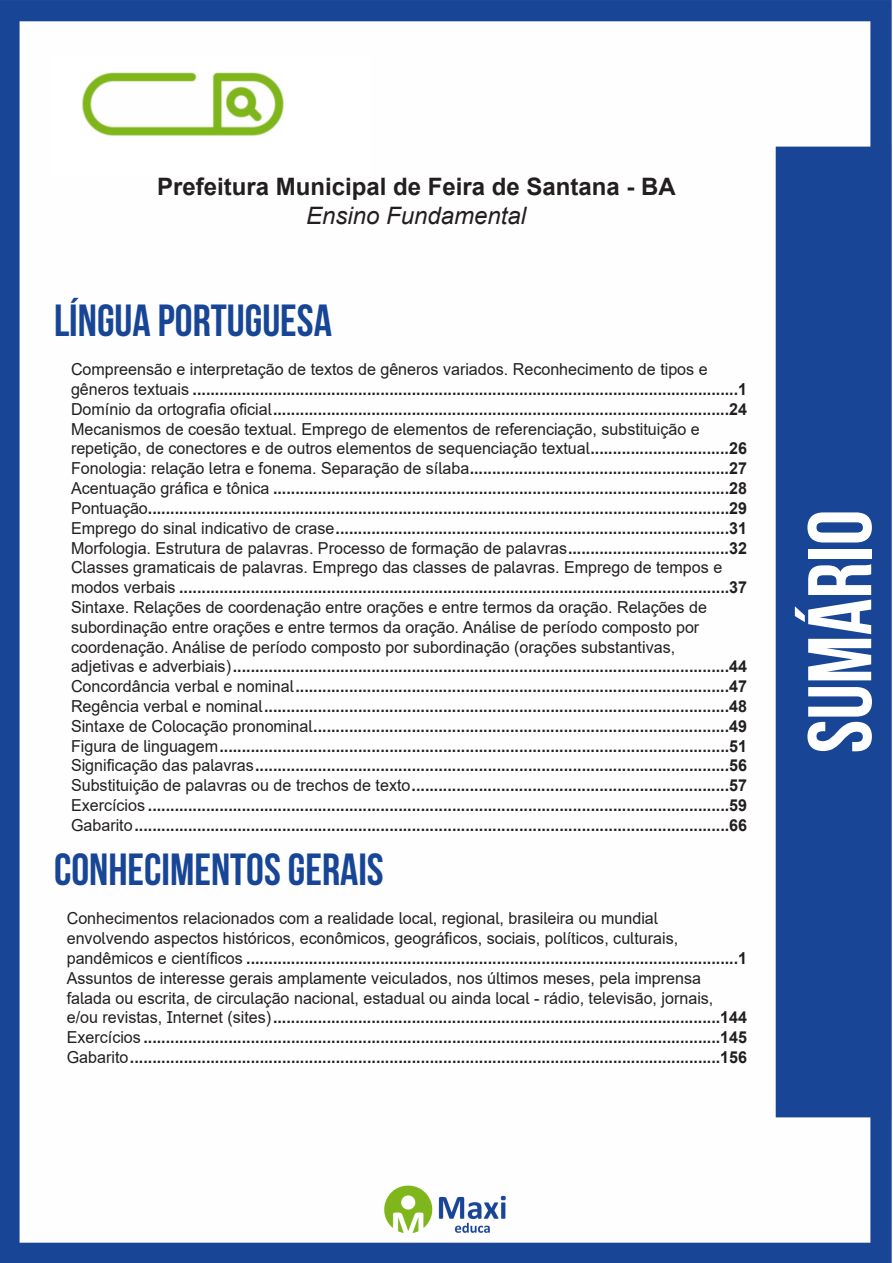
<style>
.page{position:relative;width:893px;height:1263px;background:#fff}
.page>*{position:absolute;margin:0;border:0;box-sizing:border-box;transform-origin:0 0}
.t1{font:700 90px "Bebas Neue";color:#fff}
.t2{font:700 45px "Bebas Neue";color:#184696}
.t3{font:700 24px "Arial";color:#231f20}
.t4{font:italic 24px "Arial";color:#231f20}
.Titulo{font:700 16.5px "Arial";color:#231f20}
.Titulo-2{font:16.5px "Arial";color:#231f20}
.s1{font-weight:400}
.s2{font-weight:700}
</style>
<div class="page">
<img style="left:0;top:0;width:892px;height:1263px">
<div style="left:53px;top:55px;width:317px;height:121px;background:#fff"></div>
<img style="left:82px;top:72px;width:201px;height:64px">
<p class="t3" style="left:157px;top:170px;width:520px">Prefeitura Municipal de Feira de Santana - BA</p>
<p class="t4" style="left:306px;top:200px;width:222px">Ensino Fundamental</p>
<p class="t2" style="left:54px;top:295px;width:279px">LÍNGUA PORTUGUESA</p>
<p class="Titulo-2" style="left:71px;top:358px;width:638px">Compreensão e interpretação de textos de gêneros variados. Reconhecimento de tipos e</p>
<p class="Titulo" style="left:71px;top:378px;width:677px"><span class="s1">gêneros textuais</span> ..........................................................................................................................1</p>
<p class="Titulo" style="left:71px;top:397px;width:677px"><span class="s1">Domínio da ortografia oficial</span>......................................................................................................24</p>
<p class="Titulo-2" style="left:71px;top:417px;width:630px">Mecanismos de coesão textual. Emprego de elementos de referenciação, substituição e</p>
<p class="Titulo-2" style="left:71px;top:437px;width:677px">repetição, de conectores e de outros elementos de sequenciação textual<span class="s2">...............................26</span></p>
<p class="Titulo" style="left:71px;top:457px;width:677px"><span class="s1">Fonologia: relação letra e fonema. Separação de sílaba</span>..........................................................27</p>
<p class="Titulo" style="left:71px;top:477px;width:677px"><span class="s1">Acentuação gráfica e tônica</span> ......................................................................................................28</p>
<p class="Titulo" style="left:71px;top:496px;width:677px"><span class="s1">Pontuação</span>..................................................................................................................................29</p>
<p class="Titulo" style="left:71px;top:516px;width:677px"><span class="s1">Emprego do sinal indicativo de crase</span>........................................................................................31</p>
<p class="Titulo-2" style="left:71px;top:536px;width:677px">Morfologia. Estrutura de palavras. Processo de formação de palavras<span class="s2">....................................32</span></p>
<p class="Titulo-2" style="left:71px;top:556px;width:653px">Classes gramaticais de palavras. Emprego das classes de palavras. Emprego de tempos e</p>
<p class="Titulo" style="left:71px;top:576px;width:677px"><span class="s1">modos verbais</span> ...........................................................................................................................37</p>
<p class="Titulo-2" style="left:71px;top:596px;width:637px">Sintaxe. Relações de coordenação entre orações e entre termos da oração. Relações de</p>
<p class="Titulo-2" style="left:71px;top:615px;width:630px">subordinação entre orações e entre termos da oração. Análise de período composto por</p>
<p class="Titulo-2" style="left:71px;top:635px;width:606px">coordenação. Análise de período composto por subordinação (orações substantivas,</p>
<p class="Titulo" style="left:71px;top:655px;width:677px"><span class="s1">adjetivas e adverbiais)</span>...............................................................................................................44</p>
<p class="Titulo" style="left:71px;top:675px;width:677px"><span class="s1">Concordância verbal e nominal</span>.................................................................................................47</p>
<p class="Titulo" style="left:71px;top:694px;width:677px"><span class="s1">Regência verbal e nominal</span>........................................................................................................48</p>
<p class="Titulo" style="left:71px;top:714px;width:677px"><span class="s1">Sintaxe de Colocação pronominal</span>.............................................................................................49</p>
<p class="Titulo" style="left:71px;top:734px;width:677px"><span class="s1">Figura de linguagem</span>..................................................................................................................51</p>
<p class="Titulo" style="left:71px;top:754px;width:677px"><span class="s1">Significação das palavras</span>..........................................................................................................56</p>
<p class="Titulo" style="left:71px;top:774px;width:677px"><span class="s1">Substituição de palavras ou de trechos de texto</span>.......................................................................57</p>
<p class="Titulo" style="left:71px;top:793px;width:677px"><span class="s1">Exercícios</span> ..................................................................................................................................59</p>
<p class="Titulo" style="left:71px;top:813px;width:677px"><span class="s1">Gabarito</span>.....................................................................................................................................66</p>
<p class="t2" style="left:54px;top:844px;width:331px">CONHECIMENTOS GERAIS</p>
<p class="Titulo-2" style="left:67px;top:907px;width:592px">Conhecimentos relacionados com a realidade local, regional, brasileira ou mundial</p>
<p class="Titulo-2" style="left:67px;top:927px;width:613px">envolvendo aspectos históricos, econômicos, geográficos, sociais, políticos, culturais,</p>
<p class="Titulo" style="left:67px;top:946px;width:682px"><span class="s1">pandêmicos e científicos</span> ..............................................................................................................1</p>
<p class="Titulo-2" style="left:67px;top:966px;width:636px">Assuntos de interesse gerais amplamente veiculados, nos últimos meses, pela imprensa</p>
<p class="Titulo-2" style="left:67px;top:986px;width:648px">falada ou escrita, de circulação nacional, estadual ou ainda local - rádio, televisão, jornais,</p>
<p class="Titulo" style="left:67px;top:1006px;width:682px"><span class="s1">e/ou revistas, Internet (sites)</span>....................................................................................................144</p>
<p class="Titulo" style="left:67px;top:1026px;width:682px"><span class="s1">Exercícios</span> .................................................................................................................................145</p>
<p class="Titulo" style="left:67px;top:1045px;width:682px"><span class="s1">Gabarito</span>....................................................................................................................................156</p>
<h1 class="t1" style="left:791px;top:753px;width:245px;rotate:-90deg">SUMÁRIO</h1>
</div>
